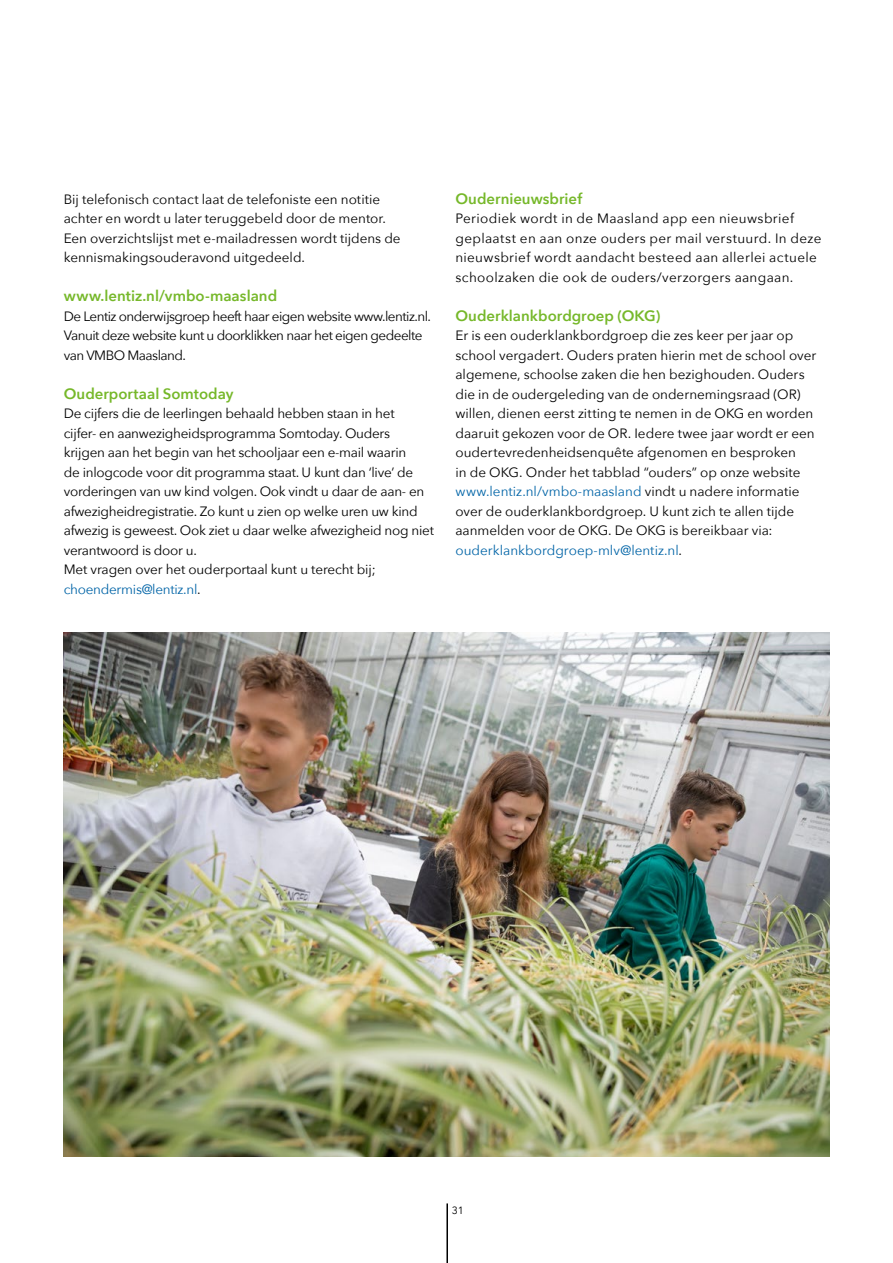
<style>
.page{position:relative;width:893px;height:1263px;background:#fff}
.page>*{position:absolute;margin:0;border:0;box-sizing:border-box;transform-origin:0 0}
.t1{font:600 15px "Avenir Next";color:#76b82a}
.t2{font:13.5px/19.5px "Avenir Next";letter-spacing:-.005em;color:#000}
.t3{font:13.5px/19.5px "Avenir Next";letter-spacing:.025em;color:#000}
.t4{font:13.5px/19.5px "Avenir Next";letter-spacing:-.04em;color:#000}
.t5{font:10.5px "Avenir Next";color:#000}
.s1{color:#0064a7}
</style>
<div class="page">
<hr style="left:446px;top:1203px;width:2px;height:60px;background:#000">
<img style="left:64px;top:633px;width:765px;height:524px">
<p class="t2" style="left:64px;top:189px;width:338px">Bij telefonisch contact laat de telefoniste een notitie achter en wordt u later teruggebeld door de mentor.<br>Een overzichtslijst met e-mailadressen wordt tijdens de kennismakingsouderavond uitgedeeld.</p>
<p class="t1" style="left:64px;top:283px;width:215px">www.lentiz.nl/vmbo-maasland</p>
<p class="t4" style="left:64px;top:306px;width:369px">De Lentiz onderwijsgroep heeft haar eigen website www.lentiz.nl.<br>Vanuit deze website kunt u doorklikken naar het eigen gedeelte van VMBO Maasland.</p>
<p class="t1" style="left:64px;top:381px;width:171px">Ouderportaal Somtoday</p>
<p class="t2" style="left:64px;top:403px;width:372px">De cijfers die de leerlingen behaald hebben staan in het<br>cijfer- en aanwezigheidsprogramma Somtoday. Ouders krijgen aan het begin van het schooljaar een e-mail waarin<br>de inlogcode voor dit programma staat. U kunt dan ‘live’ de vorderingen van uw kind volgen. Ook vindt u daar de aan- en afwezigheidregistratie. Zo kunt u zien op welke uren uw kind afwezig is geweest. Ook ziet u daar welke afwezigheid nog niet verantwoord is door u.<br>Met vragen over het ouderportaal kunt u terecht bij; <span class="s1">choendermis@lentiz.nl</span>.</p>
<p class="t1" style="left:455px;top:186px;width:128px">Oudernieuwsbrief</p>
<p class="t3" style="left:455px;top:208px;width:367px">Periodiek wordt in de Maasland app een nieuwsbrief geplaatst en aan onze ouders per mail verstuurd. In deze nieuwsbrief wordt aandacht besteed aan allerlei actuele schoolzaken die ook de ouders/verzorgers aangaan.</p>
<p class="t1" style="left:455px;top:303px;width:206px">Ouderklankbordgroep (OKG)</p>
<p class="t2" style="left:455px;top:325px;width:362px">Er is een ouderklankbordgroep die zes keer per jaar op school vergadert. Ouders praten hierin met de school over algemene, schoolse zaken die hen bezighouden. Ouders die in de oudergeleding van de ondernemingsraad (OR) willen, dienen eerst zitting te nemen in de OKG en worden daaruit gekozen voor de OR. Iedere twee jaar wordt er een oudertevredenheidsenquête afgenomen en besproken<br>in de OKG. Onder het tabblad “ouders” op onze website <span class="s1">www.lentiz.nl/vmbo-maasland</span> vindt u nadere informatie over de ouderklankbordgroep. U kunt zich te allen tijde aanmelden voor de OKG. De OKG is bereikbaar via: <span class="s1">ouderklankbordgroep-mlv@lentiz.nl</span>.</p>
<p class="t5" style="left:452px;top:1201px;width:14px">31</p>
</div>
